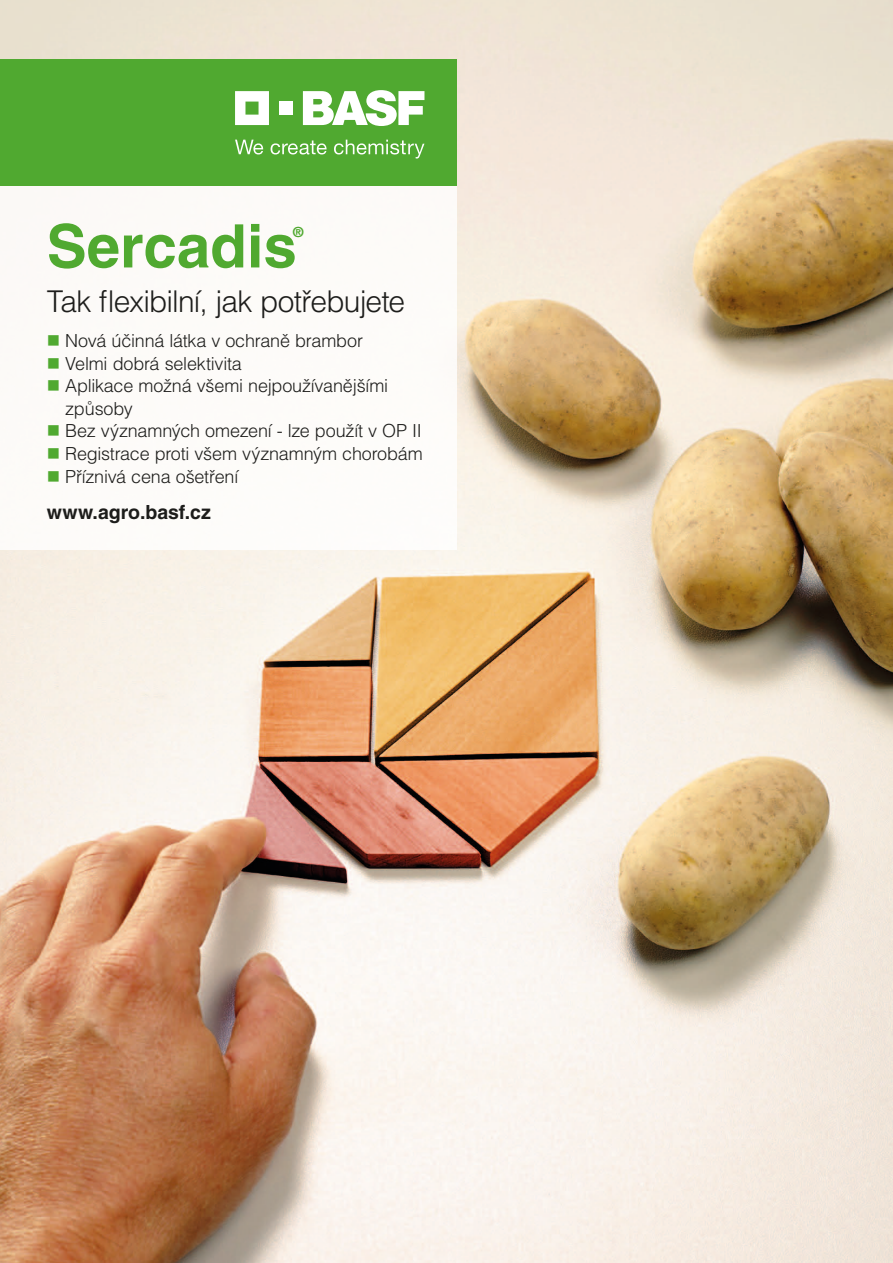
<style>
.page{position:relative;width:893px;height:1263px;background:#fff}
.page>*{position:absolute;margin:0;border:0;box-sizing:border-box;transform-origin:0 0}
.t1{font:700 60px "Helvetica CE";color:#50a930}
.t2{font:300 30px "Helvetica CE";letter-spacing:-.03em;color:#1d1d1b}
.t3{font:700 19.5px "Helvetica CE";color:#1d1d1b}
.t4{font:300 18px/22.5px "Helvetica CE";letter-spacing:-.01em;color:#1d1d1b}
.t5{font:700 13.95px "Helvetica CE";color:#50a930}
.s1{color:#50a930}
</style>
<div class="page">
<img style="left:0;top:0;width:893px;height:1263px">
<div style="left:0;top:60px;width:456px;height:126px;background:#50a930"></div>
<svg style="left:235px;top:91px;width:34px;height:34px"></svg>
<div style="left:279px;top:102px;width:13px;height:13px;background:#fff"></div>
<svg style="left:303px;top:90px;width:121px;height:36px"></svg>
<svg style="left:235px;top:140px;width:28px;height:14px"></svg>
<svg style="left:271px;top:140px;width:56px;height:14px"></svg>
<svg style="left:334px;top:140px;width:90px;height:19px"></svg>
<div style="left:0;top:186px;width:456px;height:364px;background:#fdfbf8"></div>
<h1 class="t1" style="left:47px;top:212px;width:252px">Sercadis</h1>
<p class="t5" style="left:293px;top:224px;width:12px">®</p>
<h2 class="t2" style="left:47px;top:284px;width:360px">Tak flexibilní, jak potřebujete</h2>
<p class="t4" style="left:47px;top:330px;width:318px"><span class="s1">■</span> Nová účinná látka v ochraně brambor</p>
<p class="t4" style="left:47px;top:352px;width:197px"><span class="s1">■</span> Velmi dobrá selektivita</p>
<p class="t4" style="left:65px;top:375px;width:324px;text-indent:-18px"><span class="s1">■</span> Aplikace možná všemi nejpoužívanějšími způsoby</p>
<p class="t4" style="left:47px;top:420px;width:377px"><span class="s1">■</span> Bez významných omezení - lze použít v OP II</p>
<p class="t4" style="left:47px;top:442px;width:378px"><span class="s1">■</span> Registrace proti všem významným chorobám</p>
<p class="t4" style="left:47px;top:465px;width:193px"><span class="s1">■</span> Příznivá cena ošetření</p>
<p class="t3" style="left:47px;top:501px;width:166px">www.agro.basf.cz</p>
</div>
